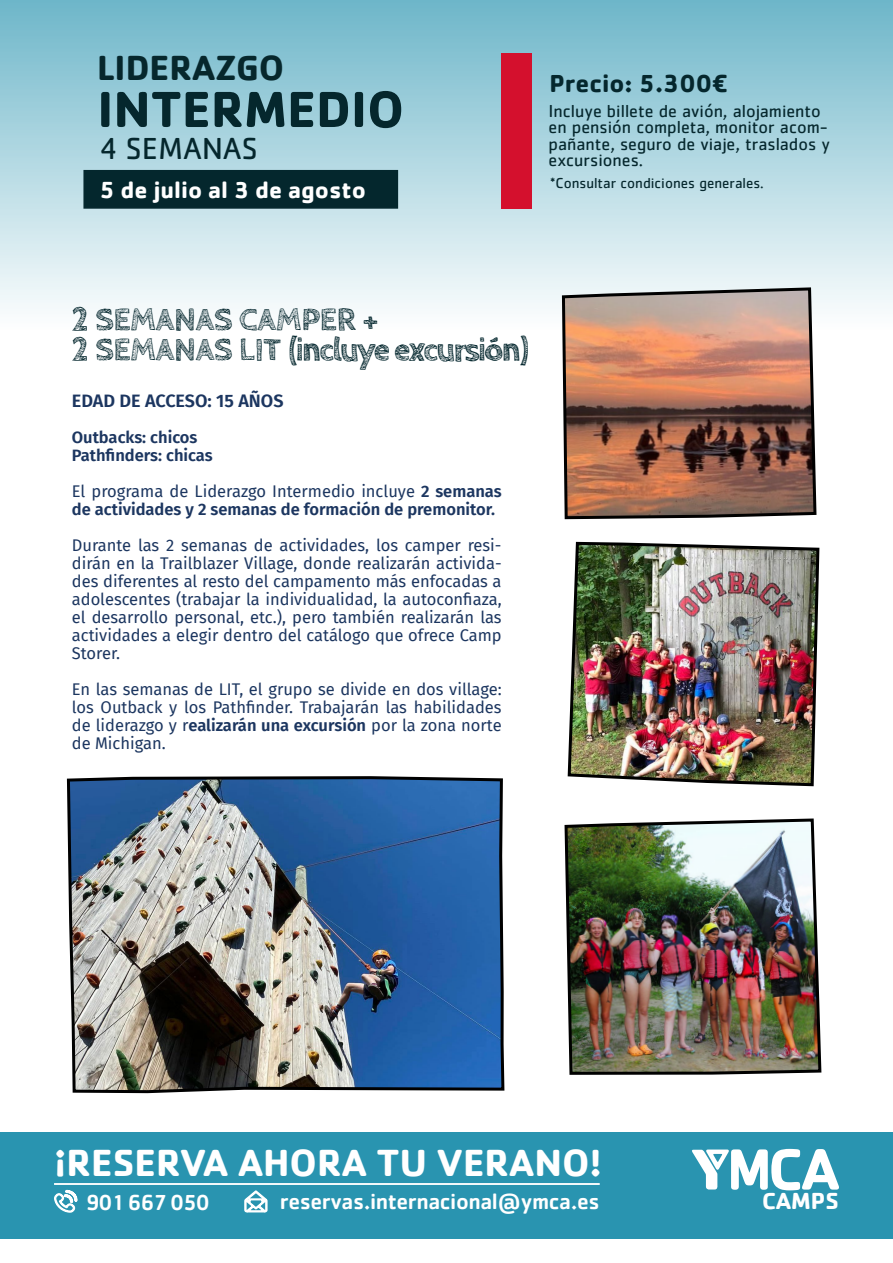
<style>
.page{position:relative;width:893px;height:1263px;background:#fff}
.page>*{position:absolute;margin:0;border:0;box-sizing:border-box;transform-origin:0 0}
.t1{font:700 52.5px "Cachet Std";color:#05272d}
.t2{font:700 39px "Cachet";color:#fff}
.t3{font:700 36px "Cachet";color:#06272c}
.t4{font:700 33px/30px "Cabin Sketch";letter-spacing:-.01em;color:#03262d}
.t5{font:31.5px "Cachet Std";color:#05272d}
.t6{font:700 25.5px "Cachet Std";color:#05272d}
.t7{font:700 24px "Cachet";color:#fff}
.t8{font:500 22.5px "Cachet Std";letter-spacing:-.02em;color:#fff}
.t9{font:500 22.5px "Cachet Std";letter-spacing:-.05em;color:#fff}
.t10{font:18px/16.5px "Cachet Std";color:#05272d}
.t11{font:600 18px "Fira Sans";color:#1c3660}
.t12{font:16.5px/18px "Fira Sans";color:#1c3660;text-align:justify}
.t13{font:600 16.5px/18px "Fira Sans";color:#1c3660}
.t14{font:15px "Cachet Std";color:#05272d}
.s1{font-weight:400}
.s2{font-weight:600}
</style>
<div class="page">
<div style="left:0;top:0;width:893px;height:330px;background:linear-gradient(to bottom,#6eb6c9,#fdfefe)"></div>
<div style="left:83px;top:170px;width:315px;height:39px;background:#04272d;border:2px solid #04272d"></div>
<div style="left:502px;top:53px;width:30px;height:156px;background:#d4102d"></div>
<div style="left:0;top:1132px;width:893px;height:107px;background:#2994b0"></div>
<svg style="left:54px;top:1189px;width:24px;height:24px"></svg>
<svg style="left:244px;top:1190px;width:24px;height:23px"></svg>
<svg style="left:692px;top:1149px;width:147px;height:41px"></svg>
<img style="left:66px;top:776px;width:439px;height:318px">
<img style="left:564px;top:818px;width:258px;height:257px">
<img style="left:560px;top:286px;width:258px;height:234px">
<img style="left:567px;top:541px;width:253px;height:246px">
<hr style="left:54px;top:1183px;width:546px;height:2px;background:#fff">
<h3 class="t3" style="left:97px;top:44px;width:188px">LIDERAZGO</h3>
<h1 class="t1" style="left:97px;top:75px;width:308px">INTERMEDIO</h1>
<h3 class="t5" style="left:99px;top:130px;width:160px">4 SEMANAS</h3>
<h3 class="t7" style="left:99px;top:174px;width:268px">5 de julio al 3 de agosto</h3>
<h3 class="t6" style="left:549px;top:66px;width:180px">Precio: 5.300€</h3>
<p class="t10" style="left:549px;top:102px;width:283px">Incluye billete de avión, alojamiento en pensión completa, monitor acom&shy;pañante, seguro de viaje, traslados y excursiones.</p>
<p class="t14" style="left:550px;top:174px;width:215px">*Consultar condiciones generales.</p>
<h3 class="t4" style="left:72px;top:305px;width:458px">2 SEMANAS CAMPER +<br>2 SEMANAS LIT (incluye excursión)</h3>
<p class="t11" style="left:72px;top:386px;width:213px">EDAD DE ACCESO: 15 AÑOS</p>
<p class="t13" style="left:72px;top:427px;width:142px">Outbacks: chicos<br>Pathfinders: chicas</p>
<p class="t13" style="left:72px;top:481px;width:431px"><span class="s1">El programa de Liderazgo Intermedio incluye</span> 2 semanas de actividades y 2 semanas de formación de premonitor.</p>
<p class="t12" style="left:72px;top:536px;width:431px">Durante las 2 semanas de actividades, los camper resi&shy;dirán en la Trailblazer Village, donde realizarán activida&shy;des diferentes al resto del campamento más enfocadas a adolescentes (trabajar la individualidad, la autoconfiaza, el desarrollo personal, etc.), pero también realizarán las actividades a elegir dentro del catálogo que ofrece Camp Storer.</p>
<p class="t12" style="left:72px;top:680px;width:431px">En las semanas de LIT, el grupo se divide en dos village: los Outback y los Pathfinder. Trabajarán las habilidades de liderazgo y r<span class="s2">ealizarán una excursión</span> por la zona norte de Michigan.</p>
<h2 class="t2" style="left:54px;top:1138px;width:549px">¡RESERVA AHORA TU VERANO!</h2>
<h3 class="t9" style="left:86px;top:1188px;width:126px">901 667 050</h3>
<h3 class="t8" style="left:280px;top:1188px;width:321px">reservas.internacional@ymca.es</h3>
<h3 class="t7" style="left:762px;top:1185px;width:78px">CAMPS</h3>
</div>
